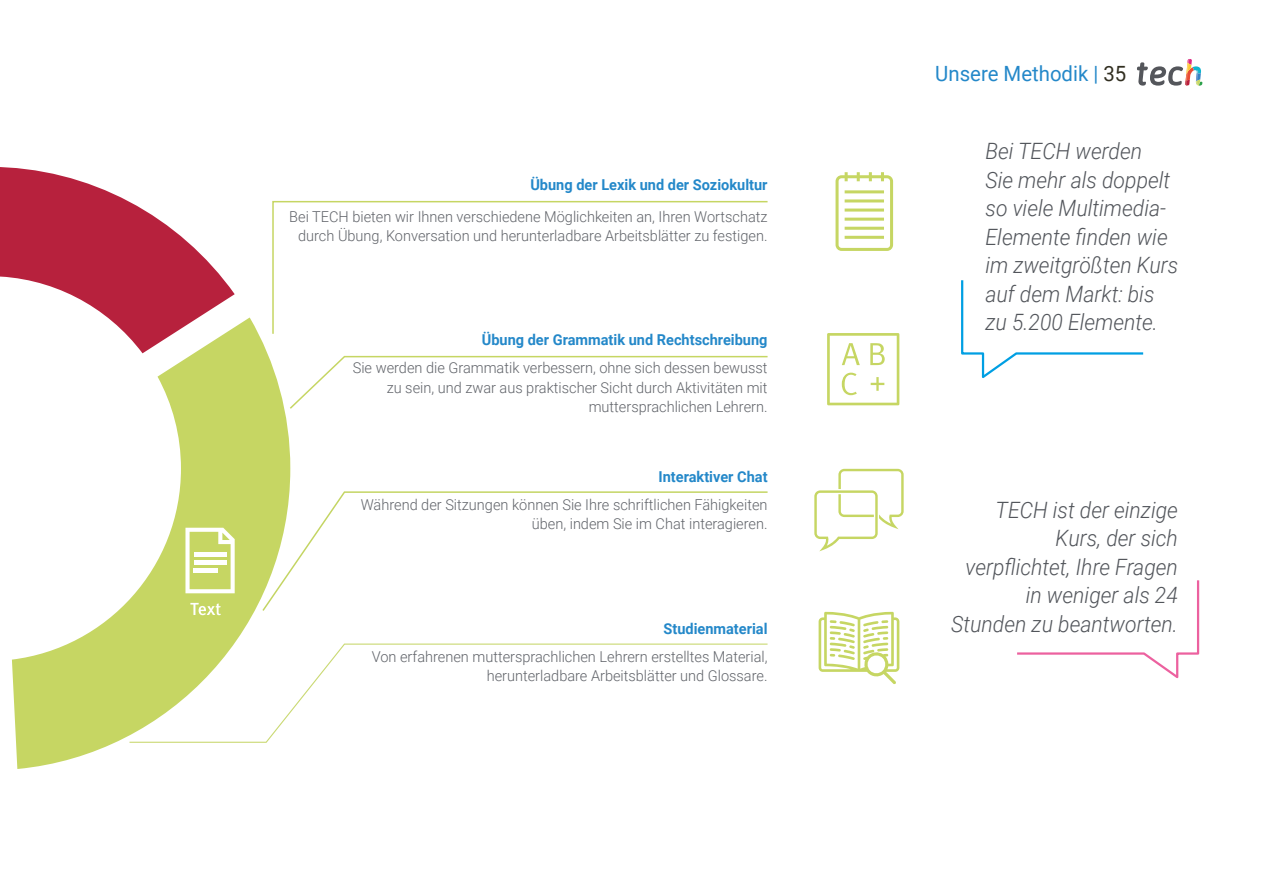
<style>
.page{position:relative;width:1263px;height:893px;background:#fff}
.page>*{position:absolute;margin:0;border:0;box-sizing:border-box;transform-origin:0 0}
.t1{font:italic 300 22.5px/28.5px "Roboto";color:#52555b;scale:.94 1}
.t2{font:21px "Roboto";color:#2488c9}
.t3{font:300 15px/19.5px "Roboto";color:#61646a;text-align:right}
.t4{font:700 15px "Roboto";color:#2488c9}
.s1{color:#312e20}
</style>
<div class="page">
<svg style="left:1017px;top:580px;width:183px;height:99px"></svg>
<svg style="left:961px;top:280px;width:183px;height:98px"></svg>
<svg style="left:12px;top:317px;width:278px;height:452px"></svg>
<svg style="left:0;top:167px;width:235px;height:223px"></svg>
<svg style="left:185px;top:528px;width:50px;height:65px"></svg>
<svg style="left:128px;top:643px;width:640px;height:100px"></svg>
<svg style="left:261px;top:491px;width:507px;height:121px"></svg>
<svg style="left:288px;top:355px;width:480px;height:55px"></svg>
<svg style="left:271px;top:200px;width:497px;height:135px"></svg>
<svg style="left:827px;top:333px;width:72px;height:72px"></svg>
<svg style="left:819px;top:612px;width:80px;height:72px"></svg>
<svg style="left:814px;top:469px;width:90px;height:82px"></svg>
<svg style="left:835px;top:172px;width:58px;height:79px"></svg>
<svg style="left:1137px;top:59px;width:65px;height:27px"></svg>
<svg style="left:190px;top:603px;width:31px;height:12px"></svg>
<p class="t4" style="left:530px;top:174px;width:239px">Übung der Lexik und der Soziokultur</p>
<p class="t3" style="left:289px;top:206px;width:480px;text-align:center">Bei TECH bieten wir Ihnen verschiedene Möglichkeiten an, Ihren Wortschatz durch Übung, Konversation und herunterladbare Arbeitsblätter zu festigen.</p>
<p class="t4" style="left:482px;top:329px;width:287px">Übung der Grammatik und Rechtschreibung</p>
<p class="t3" style="left:353px;top:357px;width:416px">Sie werden die Grammatik verbessern, ohne sich dessen bewusst zu sein, und zwar aus praktischer Sicht durch Aktivitäten mit muttersprachlichen Lehrern.</p>
<p class="t4" style="left:658px;top:466px;width:111px">Interaktiver Chat</p>
<p class="t3" style="left:361px;top:494px;width:408px">Während der Sitzungen können Sie Ihre schriftlichen Fähigkeiten üben, indem Sie im Chat interagieren.</p>
<h2 class="t2" style="left:935px;top:59px;width:193px">Unsere Methodik | <span class="s1">35</span></h2>
<h1 class="t1" style="left:985px;top:136px;width:207px">Bei TECH werden<br>Sie mehr als doppelt so viele Multimedia-<br>Elemente finden wie im zweitgrößten Kurs auf dem Markt: bis zu 5.200 Elemente.</h1>
<h1 class="t1" style="left:965px;top:495px;width:227px;text-align:right">TECH ist der einzige<br>Kurs, der sich verpflichtet, Ihre Fragen in weniger als 24</h1>
<p class="t4" style="left:663px;top:618px;width:106px">Studienmaterial</p>
<h1 class="t1" style="left:951px;top:609px;width:243px">Stunden zu beantworten.</h1>
<p class="t3" style="left:372px;top:646px;width:397px">Von erfahrenen muttersprachlichen Lehrern erstelltes Material, herunterladbare Arbeitsblätter und Glossare.</p>
</div>
